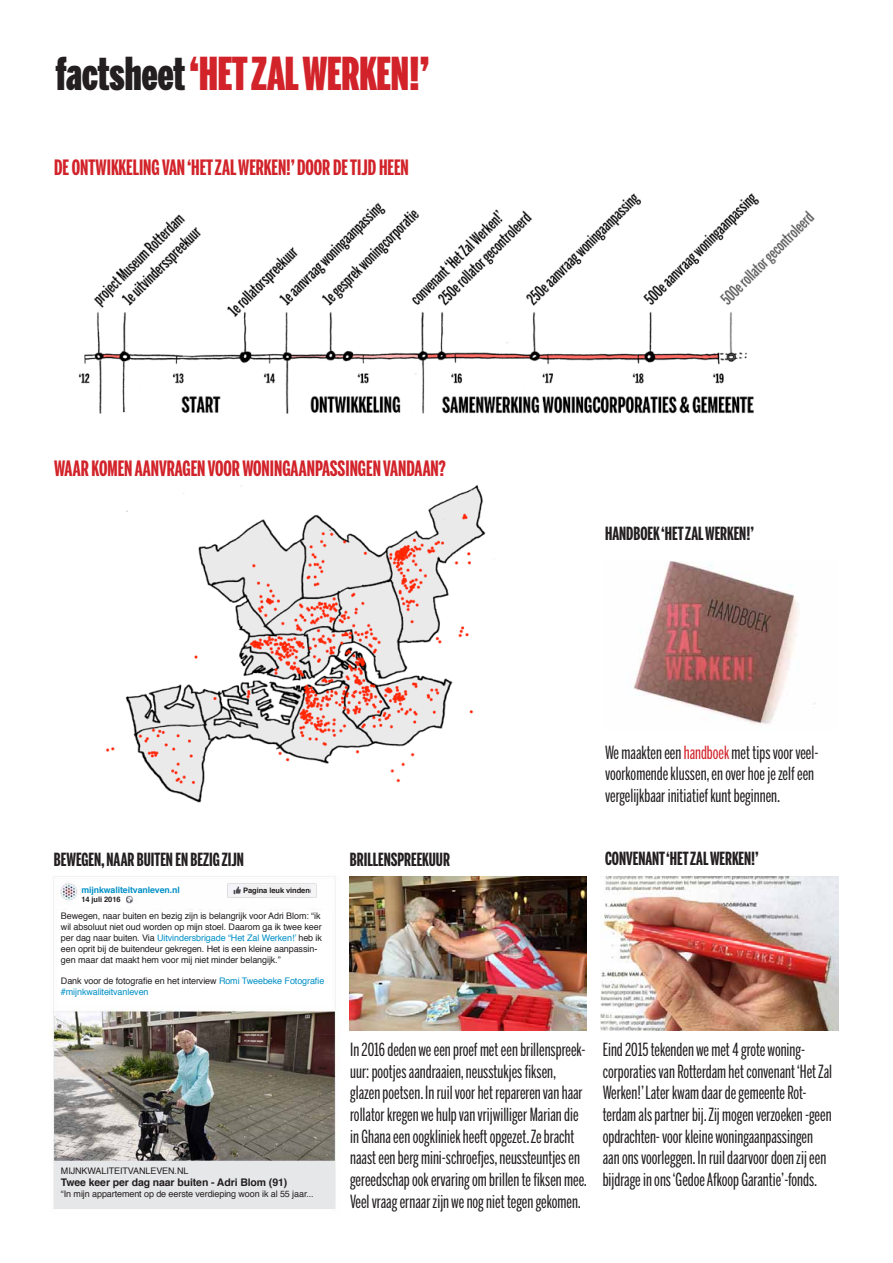
<style>
.page{position:relative;width:893px;height:1263px;background:#fff}
.page>*{position:absolute;margin:0;border:0;box-sizing:border-box;transform-origin:0 0}
.t1{font:900 45px "Benton Sans Extra Comp";color:#d2232a}
.t2{font:700 21px "Benton Sans Extra Comp";color:#d2232a}
.t3{font:18px/21.6px "Benton Sans Extra Comp";color:#231f20}
.t4{font:700 18px "Benton Sans Extra Comp";color:#231f20}
.t5{font:700 10.5px "Helvetica";letter-spacing:-.01em;color:#231f20}
.t6{font:9px/10.8px "Helvetica";letter-spacing:-.01em;color:#231f20}
.t7{font:9px/10.8px "Helvetica";letter-spacing:-.01em;color:#0090c6}
.t8{font:700 8.7px "Helvetica";letter-spacing:-.01em;color:#0090c6}
.t9{font:700 7.5px "Helvetica";letter-spacing:-.01em;color:#231f20}
.s1{color:#231f20}
.s2{color:#d2232a}
.s3{color:#0090c6}
</style>
<div class="page">
<img style="left:78px;top:193px;width:737px;height:221px">
<img style="left:106px;top:485px;width:389px;height:318px">
<img style="left:633px;top:561px;width:182px;height:164px">
<img style="left:601px;top:876px;width:237px;height:154px">
<img style="left:350px;top:876px;width:236px;height:154px">
<img style="left:49px;top:876px;width:287px;height:333px">
<div style="left:58px;top:911px;width:274px;height:93px;background:#fff"></div>
<div style="left:54px;top:1161px;width:281px;height:48px;background:#e6e7e8"></div>
<div style="left:81px;top:885px;width:99px;height:10px;background:#fff"></div>
<div style="left:79px;top:895px;width:47px;height:10px;background:#fff"></div>
<div style="left:243px;top:886px;width:67px;height:10px;background:#f1f1f2"></div>
<h1 class="t1" style="left:56px;top:47px;width:375px"><span class="s1">factsheet</span> ‘HET ZAL WERKEN!’</h1>
<p class="t2" style="left:54px;top:155px;width:356px">DE ONTWIKKELING VAN ‘HET ZAL WERKEN!’ DOOR DE TIJD HEEN</p>
<p class="t2" style="left:54px;top:456px;width:393px">WAAR KOMEN AANVRAGEN VOOR WONINGAANPASSINGEN VANDAAN?</p>
<p class="t4" style="left:605px;top:523px;width:150px">HANDBOEK ‘HET ZAL WERKEN!’</p>
<p class="t3" style="left:605px;top:742px;width:215px">We maakten een <span class="s2">handboek</span> met tips voor veel&shy;voorkomende klussen, en over hoe je zelf een vergelijkbaar initiatief kunt beginnen.</p>
<p class="t4" style="left:54px;top:849px;width:191px">BEWEGEN, NAAR BUITEN EN BEZIG ZIJN</p>
<p class="t4" style="left:350px;top:849px;width:101px">BRILLENSPREEKUUR</p>
<p class="t4" style="left:605px;top:848px;width:155px">CONVENANT ‘HET ZAL WERKEN!’</p>
<p class="t8" style="left:81px;top:882px;width:100px">mijnkwaliteitvanleven.nl</p>
<p class="t9" style="left:81px;top:893px;width:41px">14 juli 2016</p>
<p class="t9" style="left:243px;top:884px;width:68px">Pagina leuk vinden</p>
<p class="t6" style="left:61px;top:911px;width:263px">Bewegen, naar buiten en bezig zijn is belangrijk voor Adri Blom: “ik wil absoluut niet oud worden op mijn stoel. Daarom ga ik twee keer per dag naar buiten. Via <span class="s3">Uitvindersbrigade “Het Zal Werken!’</span> heb ik een oprit bij de buitendeur gekregen. Het is een kleine aanpassin&shy;gen maar dat maakt hem voor mij niet minder belangijk.”</p>
<p class="t7" style="left:61px;top:976px;width:265px"><span class="s1">Dank voor de fotografie en het interview</span> Romi Tweebeke Fotografie #mijnkwaliteitvanleven</p>
<p class="t6" style="left:61px;top:1165px;width:129px">MIJNKWALITEITVANLEVEN.NL</p>
<p class="t5" style="left:61px;top:1174px;width:228px">Twee keer per dag naar buiten - Adri Blom (91)</p>
<p class="t6" style="left:61px;top:1189px;width:254px">“In mijn appartement op de eerste verdieping woon ik al 55 jaar...</p>
<p class="t3" style="left:350px;top:1039px;width:238px">In 2016 deden we een proef met een brillenspreek&shy;uur: pootjes aandraaien, neusstukjes fiksen, glazen poetsen. In ruil voor het repareren van haar rollator kregen we hulp van vrijwilliger Marian die in Ghana een oogkliniek heeft opgezet. Ze bracht naast een berg mini-schroefjes, neussteuntjes en gereedschap ook ervaring om brillen te fiksen mee.<br>Veel vraag ernaar zijn we nog niet tegen gekomen.</p>
<p class="t3" style="left:603px;top:1039px;width:231px">Eind 2015 tekenden we met 4 grote woning&shy;corporaties van Rotterdam het convenant ‘Het Zal Werken!’ Later kwam daar de gemeente Rot&shy;terdam als partner bij. Zij mogen verzoeken -geen opdrachten- voor kleine woningaanpassingen aan ons voorleggen. In ruil daarvoor doen zij een bijdrage in ons ‘Gedoe Afkoop Garantie’-fonds.</p>
</div>
